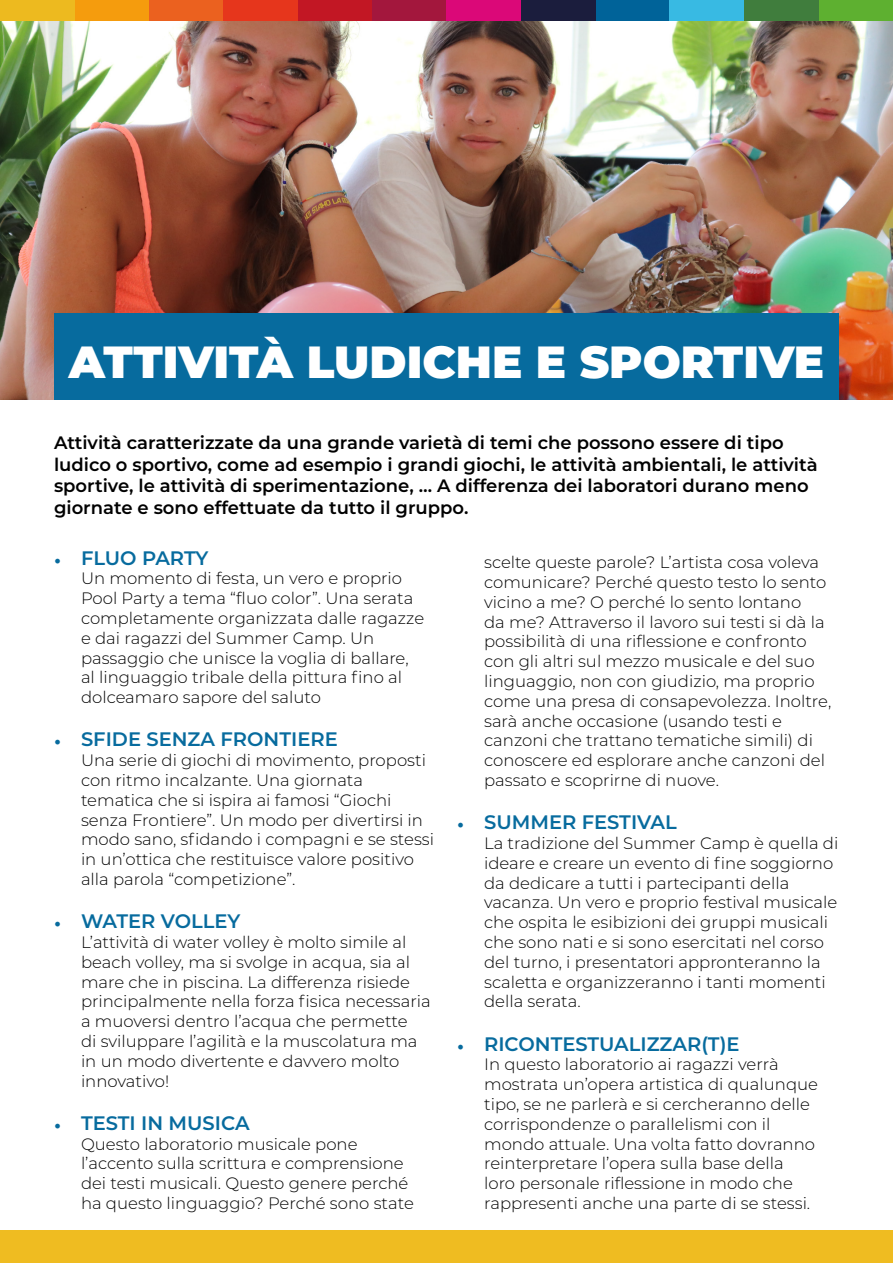
<style>
.page{position:relative;width:893px;height:1263px;background:#fff}
.page>*{position:absolute;margin:0;border:0;box-sizing:border-box;transform-origin:0 0}
.t1{font:900 45px "Montserrat";color:#fff}
.t2{font:600 19.5px "Montserrat";color:#076b9e}
.t3{font:600 18px/21.6px "Montserrat";color:#000}
.t4{font:300 16.5px/19.8px "Montserrat";color:#000}
.s1{font-family:"Minion Pro";font-weight:400;font-size:18px}
</style>
<div class="page">
<div style="left:0;top:1230px;width:893px;height:33px;background:#efbc21"></div>
<div style="left:372px;top:0;width:74px;height:21px;background:#a3173d"></div>
<div style="left:819px;top:0;width:74px;height:21px;background:#5eb030"></div>
<div style="left:149px;top:0;width:74px;height:21px;background:#eb611f"></div>
<div style="left:595px;top:0;width:75px;height:21px;background:#006399"></div>
<div style="left:298px;top:0;width:74px;height:21px;background:#c21724"></div>
<div style="left:744px;top:0;width:75px;height:21px;background:#407d3d"></div>
<div style="left:74px;top:0;width:75px;height:21px;background:#f59c0d"></div>
<div style="left:521px;top:0;width:74px;height:21px;background:#1b1d3d"></div>
<div style="left:223px;top:0;width:75px;height:21px;background:#e6361c"></div>
<div style="left:670px;top:0;width:74px;height:21px;background:#38bae3"></div>
<div style="left:0;top:0;width:74px;height:21px;background:#edba1f"></div>
<div style="left:446px;top:0;width:75px;height:21px;background:#db0878"></div>
<img style="left:0;top:21px;width:893px;height:378px">
<div style="left:54px;top:313px;width:785px;height:87px;background:#076b9e"></div>
<h1 class="t1" style="left:69px;top:328px;width:757px">ATTIVITÀ LUDICHE E SPORTIVE</h1>
<p class="t3" style="left:54px;top:431px;width:765px">Attività caratterizzate da una grande varietà di temi che possono essere di tipo ludico o sportivo, come ad esempio i grandi giochi, le attività ambientali, le attività sportive, le attività di sperimentazione, … A differenza dei laboratori durano meno giornate e sono effettuate da tutto il gruppo.</p>
<p class="t2" style="left:54px;top:544px;width:156px"><span class="s1">•</span> FLUO PARTY</p>
<p class="t4" style="left:81px;top:568px;width:345px">Un momento di festa, un vero e proprio Pool Party a tema “fluo color”. Una serata completamente organizzata dalle ragazze e dai ragazzi del Summer Camp. Un passaggio che unisce la voglia di ballare, al linguaggio tribale della pittura fino al dolceamaro sapore del saluto</p>
<p class="t2" style="left:54px;top:725px;width:285px"><span class="s1">•</span> SFIDE SENZA FRONTIERE</p>
<p class="t4" style="left:81px;top:750px;width:355px">Una serie di giochi di movimento, proposti con ritmo incalzante. Una giornata tematica che si ispira ai famosi “Giochi senza Frontiere”. Un modo per divertirsi in modo sano, sfidando i compagni e se stessi in un’ottica che restituisce valore positivo alla parola “competizione”.</p>
<p class="t2" style="left:54px;top:907px;width:188px"><span class="s1">•</span> WATER VOLLEY</p>
<p class="t4" style="left:81px;top:932px;width:351px">L’attività di water volley è molto simile al beach volley, ma si svolge in acqua, sia al mare che in piscina. La differenza risiede principalmente nella forza fisica necessaria a muoversi dentro l’acqua che permette<br>di sviluppare l’agilità e la muscolatura ma in un modo divertente e davvero molto innovativo!</p>
<p class="t2" style="left:54px;top:1109px;width:197px"><span class="s1">•</span> TESTI IN MUSICA</p>
<p class="t4" style="left:81px;top:1133px;width:334px">Questo laboratorio musicale pone l’accento sulla scrittura e comprensione dei testi musicali. Questo genere perché ha questo linguaggio? Perché sono state</p>
<p class="t4" style="left:484px;top:552px;width:349px">scelte queste parole? L’artista cosa voleva comunicare? Perché questo testo lo sento vicino a me? O perché lo sento lontano<br>da me? Attraverso il lavoro sui testi si dà la possibilità di una riflessione e confronto con gli altri sul mezzo musicale e del suo linguaggio, non con giudizio, ma proprio come una presa di consapevolezza. Inoltre, sarà anche occasione (usando testi e canzoni che trattano tematiche simili) di conoscere ed esplorare anche canzoni del passato e scoprirne di nuove.</p>
<p class="t2" style="left:457px;top:808px;width:221px"><span class="s1">•</span> SUMMER FESTIVAL</p>
<p class="t4" style="left:484px;top:833px;width:356px">La tradizione del Summer Camp è quella di ideare e creare un evento di fine soggiorno da dedicare a tutti i partecipanti della vacanza. Un vero e proprio festival musicale che ospita le esibizioni dei gruppi musicali che sono nati e si sono esercitati nel corso del turno, i presentatori appronteranno la scaletta e organizzeranno i tanti momenti della serata.</p>
<p class="t2" style="left:457px;top:1030px;width:284px"><span class="s1">•</span> RICONTESTUALIZZAR(T)E</p>
<p class="t4" style="left:484px;top:1054px;width:335px">In questo laboratorio ai ragazzi verrà mostrata un’opera artistica di qualunque tipo, se ne parlerà e si cercheranno delle corrispondenze o parallelismi con il mondo attuale. Una volta fatto dovranno reinterpretare l’opera sulla base della loro personale riflessione in modo che rappresenti anche una parte di se stessi.</p>
</div>
